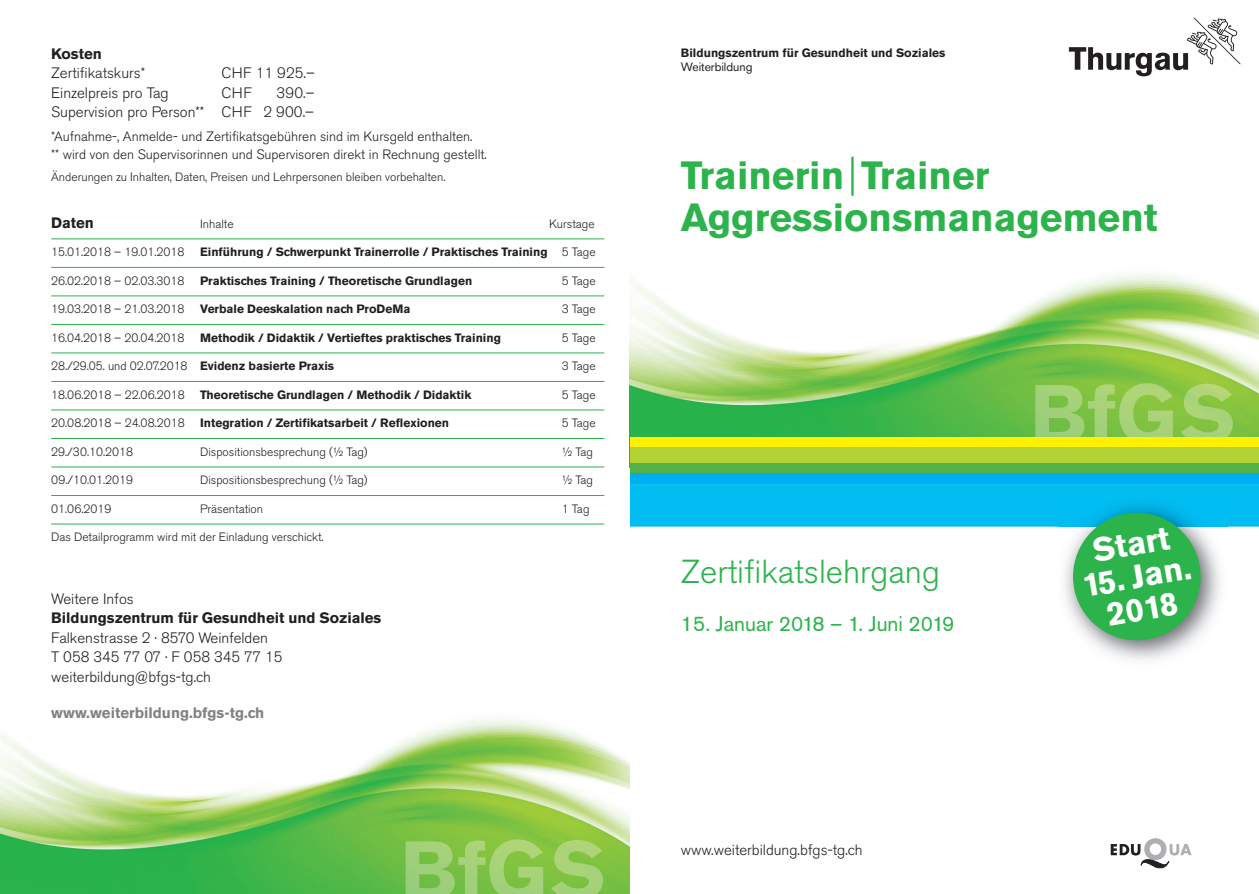
<style>
.page{position:relative;width:1259px;height:894px;background:#fff}
.page>*{position:absolute;margin:0;border:0;box-sizing:border-box;transform-origin:0 0}
.t1{font:700 39px/42px "Akzidenz Grotesk BE";color:#2cb34b}
.t2{font:300 33px "Akzidenz Grotesk BE";color:#2cb34b}
.t3{font:700 33px/33px "Akzidenz Grotesk BE";color:#fff;text-align:center}
.t4{font:21px "Akzidenz Grotesk BE";color:#2cb34b}
.t5{font:300 15px/19.5px "Akzidenz Grotesk BE";color:#231f20}
.t6{font:700 15px "Akzidenz Grotesk BE";color:#231f20}
.t7{font:700 15px "Akzidenz Grotesk BE";color:#808285}
.t8{font:300 13.5px/18px "Akzidenz Grotesk BE";color:#231f20}
.t9{font:300 12px "Akzidenz Grotesk BE";color:#231f20}
.t10{font:700 12px "Akzidenz Grotesk BE";color:#231f20}
.t11{font:12px "Akzidenz Grotesk BE";color:#231f20}
.s1{font-weight:300}
.s2{font-weight:700}
</style>
<div class="page">
<svg style="left:1068px;top:18px;width:172px;height:58px"></svg>
<img style="left:629px;top:274px;width:629px;height:163px">
<img style="left:1035px;top:383px;width:197px;height:54px">
<img style="left:0;top:718px;width:629px;height:176px">
<img style="left:405px;top:839px;width:198px;height:55px">
<div style="left:629px;top:437px;width:629px;height:10px;background:#fff101"></div>
<div style="left:629px;top:447px;width:629px;height:16px;background:#b3d234"></div>
<div style="left:629px;top:463px;width:629px;height:11px;background:#53b247"></div>
<div style="left:629px;top:474px;width:629px;height:10px;background:#00aeef"></div>
<div style="left:629px;top:484px;width:629px;height:42px;background:#01bdf2"></div>
<hr style="left:51px;top:238px;width:553px;height:1px;background:#2cb34b">
<hr style="left:51px;top:267px;width:553px;height:1px;background:#2cb34b">
<hr style="left:51px;top:295px;width:553px;height:1px;background:#2cb34b">
<hr style="left:51px;top:324px;width:553px;height:1px;background:#2cb34b">
<hr style="left:51px;top:352px;width:553px;height:1px;background:#2cb34b">
<hr style="left:51px;top:381px;width:553px;height:1px;background:#2cb34b">
<hr style="left:51px;top:409px;width:553px;height:1px;background:#2cb34b">
<hr style="left:51px;top:438px;width:553px;height:1px;background:#2cb34b">
<hr style="left:51px;top:466px;width:553px;height:1px;background:#2cb34b">
<hr style="left:51px;top:495px;width:553px;height:1px;background:#2cb34b">
<hr style="left:51px;top:523px;width:553px;height:1px;background:#2cb34b">
<svg style="left:1110px;top:838px;width:81px;height:30px"></svg>
<img style="left:1057px;top:498px;width:170px;height:163px">
<div style="left:1072px;top:513px;width:128px;height:127px;background:#2cb34b;border-radius:50%"></div>
<p class="t6" style="left:51px;top:48px;width:52px">Kosten</p>
<p class="t5" style="left:51px;top:65px;width:95px">Zertifikatskurs*</p>
<p class="t5" style="left:221px;top:65px;width:95px">CHF 11 925.–</p>
<p class="t5" style="left:51px;top:85px;width:119px">Einzelpreis pro Tag</p>
<p class="t5" style="left:221px;top:85px;width:32px">CHF</p>
<p class="t5" style="left:51px;top:85px;width:265px;text-align:right">390.–<br>Supervision pro Person** CHF 2 900.–</p>
<p class="t8" style="left:51px;top:129px;width:437px">*Aufnahme-, Anmelde- und Zertifikatsgebühren sind im Kursgeld enthalten.<br>** wird von den Supervisorinnen und Supervisoren direkt in Rechnung gestellt.</p>
<p class="t9" style="left:51px;top:173px;width:395px">Änderungen zu Inhalten, Daten, Preisen und Lehrpersonen bleiben vorbehalten.</p>
<p class="t6" style="left:51px;top:217px;width:44px">Daten</p>
<p class="t9" style="left:200px;top:219px;width:35px">Inhalte</p>
<p class="t9" style="left:549px;top:219px;width:47px">Kurstage</p>
<p class="t9" style="left:51px;top:248px;width:135px">15.01.2018 – 19.01.2018</p>
<p class="t10" style="left:200px;top:248px;width:397px">Einführung / Schwerpunkt Trainerrolle / Praktisches Training <span class="s1">5 Tage</span></p>
<p class="t9" style="left:51px;top:276px;width:135px">26.02.2018 – 02.03.3018</p>
<p class="t10" style="left:200px;top:276px;width:273px">Praktisches Training / Theoretische Grundlagen</p>
<p class="t9" style="left:561px;top:276px;width:35px">5 Tage</p>
<p class="t9" style="left:51px;top:305px;width:135px">19.03.2018 – 21.03.2018</p>
<p class="t10" style="left:200px;top:305px;width:212px">Verbale Deeskalation nach ProDeMa</p>
<p class="t9" style="left:561px;top:305px;width:35px">3 Tage</p>
<p class="t9" style="left:51px;top:333px;width:135px">16.04.2018 – 20.04.2018</p>
<p class="t10" style="left:200px;top:333px;width:302px">Methodik / Didaktik / Vertieftes praktisches Training</p>
<p class="t9" style="left:561px;top:333px;width:35px">5 Tage</p>
<p class="t9" style="left:51px;top:362px;width:284px">28./29.05. und 02.07.2018 <span class="s2">Evidenz basierte Praxis</span></p>
<p class="t9" style="left:561px;top:362px;width:35px">3 Tage</p>
<p class="t9" style="left:51px;top:390px;width:135px">18.06.2018 – 22.06.2018</p>
<p class="t10" style="left:200px;top:390px;width:273px">Theoretische Grundlagen / Methodik / Didaktik</p>
<p class="t9" style="left:561px;top:390px;width:35px">5 Tage</p>
<p class="t9" style="left:51px;top:419px;width:135px">20.08.2018 – 24.08.2018</p>
<p class="t10" style="left:200px;top:419px;width:250px">Integration / Zertifikatsarbeit / Reflexionen</p>
<p class="t9" style="left:561px;top:419px;width:35px">5 Tage</p>
<p class="t9" style="left:51px;top:447px;width:83px">29./30.10.2018</p>
<p class="t9" style="left:200px;top:447px;width:169px">Dispositionsbesprechung (½ Tag)</p>
<p class="t9" style="left:561px;top:447px;width:33px">½ Tag</p>
<p class="t9" style="left:51px;top:476px;width:83px">09./10.01.2019</p>
<p class="t9" style="left:200px;top:476px;width:169px">Dispositionsbesprechung (½ Tag)</p>
<p class="t9" style="left:561px;top:476px;width:33px">½ Tag</p>
<p class="t9" style="left:51px;top:504px;width:62px">01.06.2019</p>
<p class="t9" style="left:200px;top:504px;width:64px">Präsentation</p>
<p class="t9" style="left:561px;top:504px;width:29px">1 Tag</p>
<p class="t9" style="left:51px;top:533px;width:274px">Das Detailprogramm wird mit der Einladung verschickt.</p>
<p class="t5" style="left:51px;top:590px;width:84px">Weitere Infos</p>
<p class="t6" style="left:51px;top:613px;width:331px">Bildungszentrum für Gesundheit und Soziales</p>
<p class="t5" style="left:51px;top:629px;width:233px">Falkenstrasse 2 · 8570 Weinfelden<br>T 058 345 77 07 · F 058 345 77 15 weiterbildung@bfgs-tg.ch</p>
<p class="t7" style="left:51px;top:707px;width:214px">www.weiterbildung.bfgs-tg.ch</p>
<p class="t10" style="left:681px;top:49px;width:266px">Bildungszentrum für Gesundheit und Soziales</p>
<p class="t11" style="left:681px;top:62px;width:73px">Weiterbildung</p>
<h1 class="t1" style="left:680px;top:158px;width:478px">Trainerin<span class="s1">|</span>Trainer<br>Aggressionsmanagement</h1>
<h2 class="t2" style="left:680px;top:560px;width:260px">Zertifikatslehrgang</h2>
<h3 class="t4" style="left:680px;top:616px;width:275px">15. Januar 2018 – 1. Juni 2019</h3>
<p class="t5" style="left:680px;top:842px;width:183px">www.weiterbildung.bfgs-tg.ch</p>
<h2 class="t3" style="left:1090px;top:537px;width:79px;rotate:-10deg">Start</h2>
<h2 class="t3" style="left:1080px;top:572px;width:111px;rotate:-10deg">15. Jan.<br>2018</h2>
</div>
